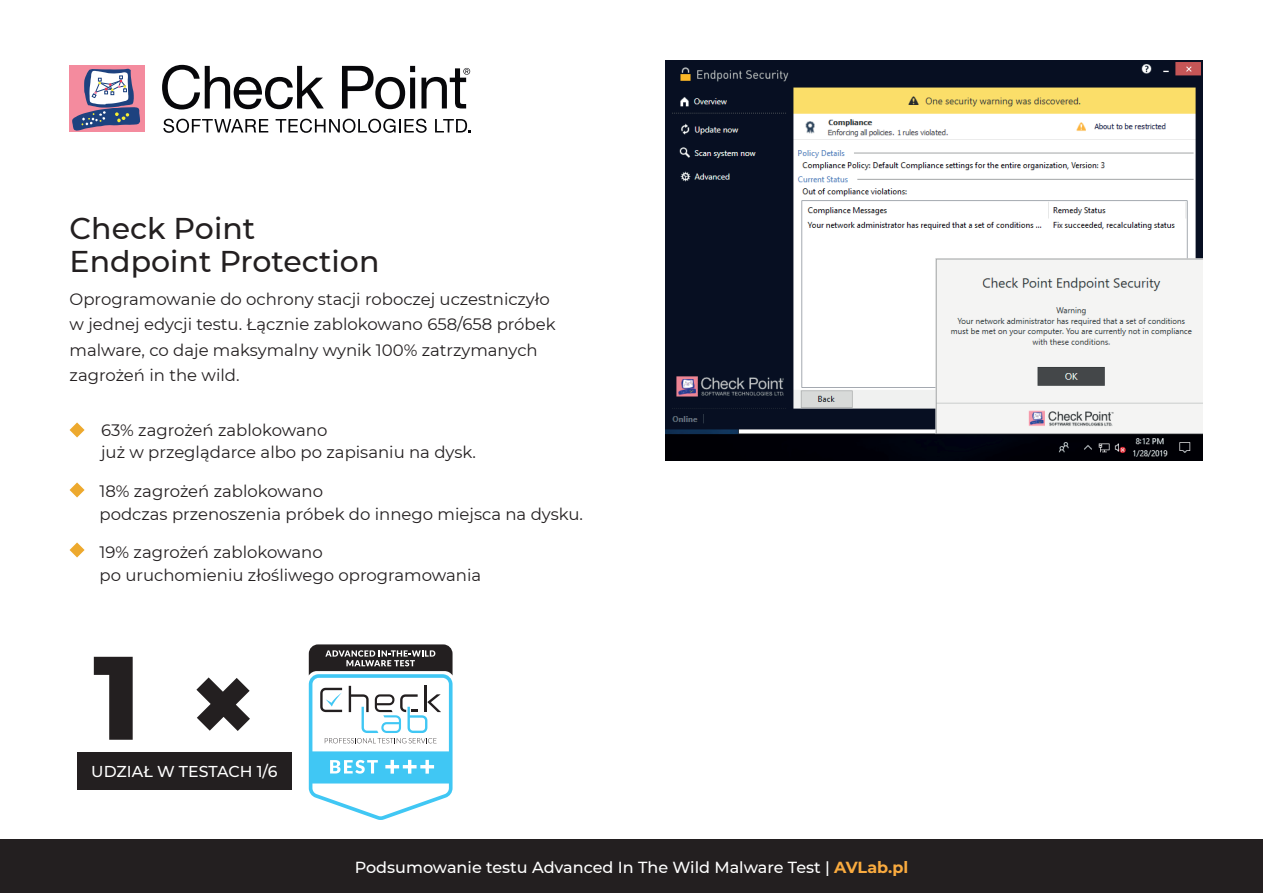
<style>
.page{position:relative;width:1263px;height:893px;background:#fff}
.page>*{position:absolute;margin:0;border:0;box-sizing:border-box;transform-origin:0 0}
.t1{font:800 118.5px "Montserrat";color:#231f20}
.t2{font:500 30px/33px "Montserrat";color:#231f20}
.t3{font:16.5px/25.5px "Montserrat";color:#231f20}
.t4{font:500 16.05px "Montserrat";color:#fff}
.t5{font:500 15.75px "Montserrat";color:#fff}
.s1{font-weight:700;color:#faab3f}
</style>
<div class="page">
<img style="left:666px;top:60px;width:537px;height:401px">
<div style="left:77px;top:752px;width:215px;height:37px;background:#231f20"></div>
<svg style="left:308px;top:644px;width:145px;height:176px"></svg>
<div style="left:0;top:840px;width:1263px;height:53px;background:#231f20"></div>
<svg style="left:70px;top:422px;width:15px;height:15px"></svg>
<svg style="left:70px;top:482px;width:15px;height:15px"></svg>
<svg style="left:70px;top:542px;width:15px;height:15px"></svg>
<div style="left:70px;top:66px;width:75px;height:66px;background:#f48b9e"></div>
<svg style="left:72px;top:69px;width:68px;height:62px"></svg>
<svg style="left:162px;top:65px;width:162px;height:44px"></svg>
<svg style="left:342px;top:66px;width:73px;height:43px"></svg>
<svg style="left:163px;top:119px;width:105px;height:14px"></svg>
<svg style="left:276px;top:119px;width:151px;height:14px"></svg>
<svg style="left:435px;top:119px;width:36px;height:13px"></svg>
<svg style="left:421px;top:68px;width:49px;height:40px"></svg>
<h2 class="t2" style="left:70px;top:210px;width:311px">Check Point<br>Endpoint Protection</h2>
<p class="t3" style="left:70px;top:286px;width:488px">Oprogramowanie do ochrony stacji roboczej uczestniczyło w jednej edycji testu. Łącznie zablokowano 658/658 próbek malware, co daje maksymalny wynik 100% zatrzymanych zagrożeń in the wild.</p>
<p class="t3" style="left:101px;top:418px;width:376px;line-height:22.5px">63% zagrożeń zablokowano<br>już w przeglądarce albo po zapisaniu na dysk.</p>
<p class="t3" style="left:100px;top:480px;width:485px;line-height:22.5px">18% zagrożeń zablokowano<br>podczas przenoszenia próbek do innego miejsca na dysku.</p>
<p class="t3" style="left:100px;top:540px;width:383px;line-height:22.5px">19% zagrożeń zablokowano<br>po uruchomieniu złośliwego oprogramowania</p>
<h1 class="t1" style="left:93px;top:611px;width:49px">1</h1>
<p class="t5" style="left:91px;top:760px;width:188px">UDZIAŁ W TESTACH 1/6</p>
<p class="t4" style="left:355px;top:856px;width:555px">Podsumowanie testu Advanced In The Wild Malware Test | <span class="s1">AVLab.pl</span></p>
</div>
